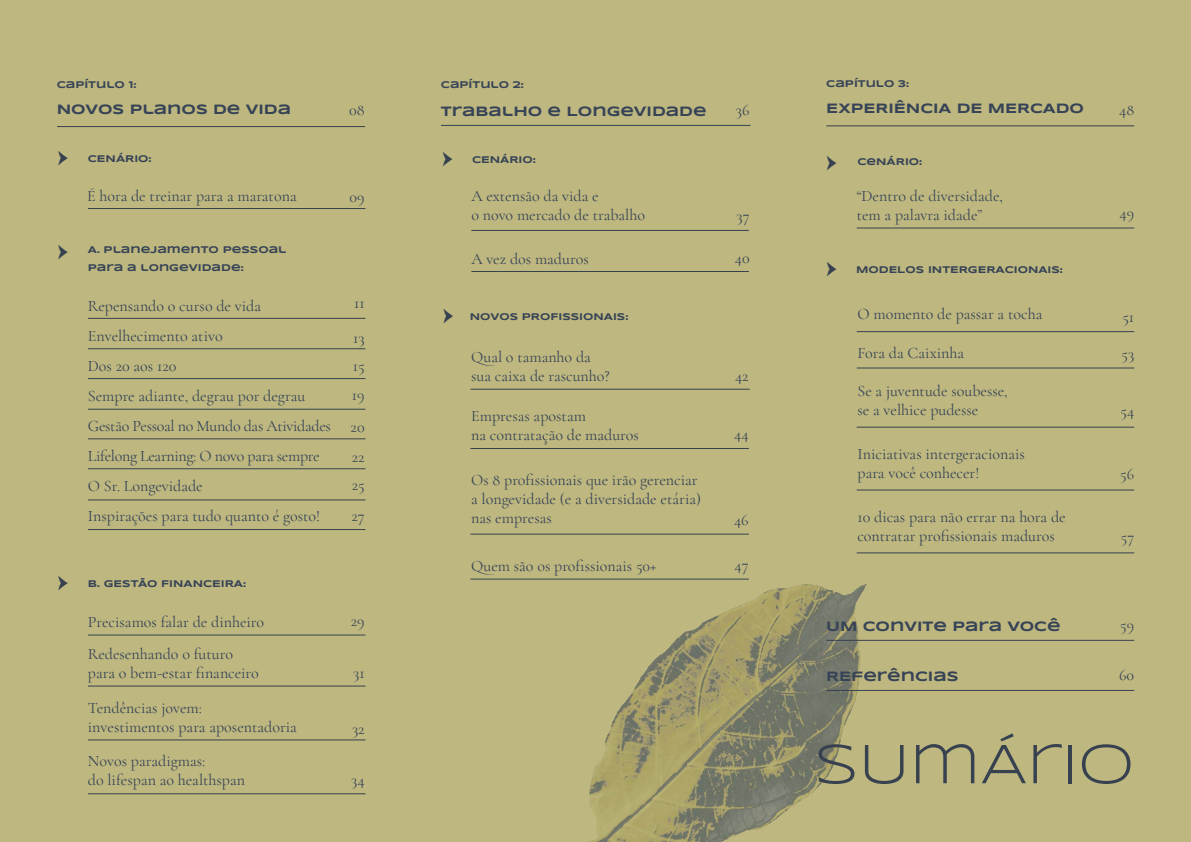
<style>
.page{position:relative;width:1191px;height:842px;background:#beb880}
.page>*{position:absolute;margin:0;border:0;box-sizing:border-box;transform-origin:0 0}
.t1{font:57px "Syncopate";color:#37414f}
.t2{font:26px "Minion Pro";color:#37414f}
.t3{font:16px/19px "Cormorant Garamond";color:#374356}
.t4{font:16px "Cormorant Garamond";letter-spacing:-.02em;color:#374356}
.t5{font:700 14px "Syncopate";color:#374356}
.t6{font:700 10px "Syncopate";color:#374356}
</style>
<div class="page">
<img style="left:488px;top:497px;width:444px;height:345px">
<hr style="left:441px;top:125px;width:309px;height:1px;background:#37414f">
<hr style="left:826px;top:126px;width:308px;height:1px;background:#37414f">
<hr style="left:826px;top:640px;width:308px;height:1px;background:#37414f">
<hr style="left:826px;top:690px;width:308px;height:1px;background:#37414f">
<hr style="left:57px;top:126px;width:308px;height:1px;background:#37414f">
<hr style="left:471px;top:230px;width:278px;height:1px;background:#37414f">
<hr style="left:88px;top:208px;width:277px;height:1px;background:#37414f">
<hr style="left:88px;top:318px;width:277px;height:1px;background:#37414f">
<hr style="left:88px;top:349px;width:277px;height:1px;background:#37414f">
<hr style="left:88px;top:378px;width:277px;height:1px;background:#37414f">
<hr style="left:88px;top:409px;width:277px;height:1px;background:#37414f">
<hr style="left:88px;top:439px;width:277px;height:1px;background:#37414f">
<hr style="left:88px;top:469px;width:277px;height:1px;background:#37414f">
<hr style="left:88px;top:500px;width:277px;height:1px;background:#37414f">
<hr style="left:88px;top:529px;width:277px;height:1px;background:#37414f">
<hr style="left:88px;top:635px;width:277px;height:1px;background:#37414f">
<hr style="left:88px;top:686px;width:277px;height:1px;background:#37414f">
<hr style="left:88px;top:740px;width:277px;height:1px;background:#37414f">
<hr style="left:88px;top:794px;width:277px;height:1px;background:#37414f">
<hr style="left:856px;top:228px;width:278px;height:1px;background:#37414f">
<hr style="left:471px;top:271px;width:278px;height:1px;background:#37414f">
<hr style="left:470px;top:389px;width:280px;height:1px;background:#37414f">
<hr style="left:856px;top:331px;width:278px;height:1px;background:#37414f">
<hr style="left:470px;top:448px;width:279px;height:1px;background:#37414f">
<hr style="left:856px;top:368px;width:278px;height:1px;background:#37414f">
<hr style="left:470px;top:534px;width:279px;height:1px;background:#37414f">
<hr style="left:470px;top:579px;width:279px;height:1px;background:#37414f">
<hr style="left:856px;top:427px;width:278px;height:1px;background:#37414f">
<hr style="left:856px;top:490px;width:278px;height:1px;background:#37414f">
<hr style="left:856px;top:553px;width:278px;height:1px;background:#37414f">
<p class="t6" style="left:57px;top:78px;width:81px">CAPÍTULO 1:</p>
<p class="t5" style="left:57px;top:100px;width:236px">NOVOS PLANOS DE VIDA</p>
<p class="t6" style="left:441px;top:78px;width:85px">CAPÍTULO 2:</p>
<p class="t6" style="left:826px;top:78px;width:84px">CAPÍTULO 3:</p>
<p class="t5" style="left:826px;top:100px;width:259px">EXPERIÊNCIA DE MERCADO</p>
<p class="t3" style="left:349px;top:100px;width:17px">08</p>
<p class="t3" style="left:736px;top:100px;width:15px">36</p>
<p class="t3" style="left:1119px;top:101px;width:17px">48</p>
<p class="t5" style="left:441px;top:102px;width:267px">TRABALHO E LONGEVIDADE</p>
<p class="t2" style="left:57px;top:139px;width:13px">→</p>
<p class="t2" style="left:442px;top:140px;width:13px">→</p>
<p class="t2" style="left:826px;top:144px;width:13px">→</p>
<p class="t6" style="left:88px;top:152px;width:65px">CENÁRIO:</p>
<p class="t6" style="left:472px;top:153px;width:65px">CENÁRIO:</p>
<p class="t6" style="left:857px;top:155px;width:66px">CENÁRIO:</p>
<p class="t2" style="left:57px;top:233px;width:13px">→</p>
<p class="t2" style="left:57px;top:564px;width:13px">→</p>
<p class="t3" style="left:87px;top:186px;width:211px">É hora de treinar para a maratona</p>
<p class="t3" style="left:471px;top:186px;width:129px">A extensão da vida e</p>
<p class="t3" style="left:471px;top:205px;width:175px">o novo mercado de trabalho</p>
<p class="t3" style="left:349px;top:187px;width:17px">09</p>
<p class="t6" style="left:88px;top:243px;width:200px">A. PLANEJAMENTO PESSOAL</p>
<p class="t6" style="left:88px;top:261px;width:157px">PARA A LONGEVIDADE:</p>
<p class="t3" style="left:471px;top:249px;width:119px">A vez dos maduros</p>
<p class="t3" style="left:856px;top:186px;width:148px">“Dentro de diversidade,</p>
<p class="t3" style="left:856px;top:205px;width:127px">tem a palavra idade”</p>
<p class="t3" style="left:736px;top:206px;width:15px">37</p>
<p class="t3" style="left:1119px;top:203px;width:16px">49</p>
<p class="t3" style="left:735px;top:249px;width:16px">40</p>
<p class="t2" style="left:826px;top:250px;width:13px">→</p>
<p class="t6" style="left:856px;top:263px;width:208px">MODELOS INTERGERACIONAIS:</p>
<p class="t3" style="left:88px;top:297px;width:175px">Repensando o curso de vida</p>
<p class="t3" style="left:88px;top:327px;width:136px">Envelhecimento ativo</p>
<p class="t3" style="left:88px;top:357px;width:90px">Dos 20 aos 120</p>
<p class="t3" style="left:88px;top:387px;width:219px">Sempre adiante, degrau por degrau</p>
<p class="t4" style="left:88px;top:416px;width:245px">Gestão Pessoal no Mundo das Atividades</p>
<p class="t4" style="left:88px;top:446px;width:233px">Lifelong Learning: O novo para sempre</p>
<p class="t3" style="left:88px;top:477px;width:116px">O Sr. Longevidade</p>
<p class="t3" style="left:88px;top:507px;width:234px">Inspirações para tudo quanto é gosto!</p>
<p class="t6" style="left:88px;top:577px;width:160px">B. GESTÃO FINANCEIRA:</p>
<p class="t3" style="left:88px;top:612px;width:178px">Precisamos falar de dinheiro</p>
<p class="t3" style="left:88px;top:644px;width:147px">Redesenhando o futuro</p>
<p class="t3" style="left:88px;top:663px;width:172px">para o bem-estar financeiro</p>
<p class="t3" style="left:88px;top:699px;width:116px">Tendências jovem:</p>
<p class="t3" style="left:88px;top:718px;width:211px">investimentos para aposentadoria</p>
<p class="t3" style="left:88px;top:751px;width:119px">Novos paradigmas:</p>
<p class="t3" style="left:88px;top:770px;width:159px">do lifespan ao healthspan</p>
<p class="t3" style="left:354px;top:294px;width:12px">11</p>
<p class="t3" style="left:353px;top:328px;width:13px">13</p>
<p class="t3" style="left:353px;top:357px;width:13px">15</p>
<p class="t3" style="left:352px;top:386px;width:14px">19</p>
<p class="t3" style="left:350px;top:417px;width:16px">20</p>
<p class="t3" style="left:352px;top:447px;width:14px">22</p>
<p class="t3" style="left:352px;top:476px;width:14px">25</p>
<p class="t3" style="left:351px;top:506px;width:15px">27</p>
<p class="t3" style="left:351px;top:611px;width:15px">29</p>
<p class="t3" style="left:353px;top:663px;width:13px">31</p>
<p class="t3" style="left:352px;top:719px;width:14px">32</p>
<p class="t3" style="left:351px;top:770px;width:15px">34</p>
<p class="t2" style="left:443px;top:297px;width:13px">→</p>
<p class="t6" style="left:470px;top:310px;width:160px">NOVOS PROFISSIONAIS:</p>
<p class="t3" style="left:471px;top:347px;width:121px">Qual o tamanho da</p>
<p class="t3" style="left:471px;top:366px;width:140px">sua caixa de rascunho?</p>
<p class="t3" style="left:471px;top:407px;width:116px">Empresas apostam</p>
<p class="t3" style="left:471px;top:426px;width:169px">na contratação de maduros</p>
<p class="t3" style="left:735px;top:366px;width:15px">42</p>
<p class="t3" style="left:734px;top:425px;width:16px">44</p>
<p class="t3" style="left:471px;top:471px;width:231px">Os 8 profissionais que irão gerenciar a longevidade (e a diversidade etária) nas empresas</p>
<p class="t3" style="left:471px;top:556px;width:187px">Quem são os profissionais 50+</p>
<p class="t3" style="left:734px;top:556px;width:16px">47</p>
<p class="t3" style="left:734px;top:511px;width:16px">46</p>
<p class="t3" style="left:857px;top:304px;width:186px">O momento de passar a tocha</p>
<p class="t3" style="left:857px;top:343px;width:108px">Fora da Caixinha</p>
<p class="t3" style="left:857px;top:382px;width:152px">Se a juventude soubesse,</p>
<p class="t3" style="left:857px;top:401px;width:122px">se a velhice pudesse</p>
<p class="t3" style="left:857px;top:444px;width:169px">Iniciativas intergeracionais</p>
<p class="t3" style="left:857px;top:463px;width:123px">para você conhecer!</p>
<p class="t3" style="left:857px;top:507px;width:210px">10 dicas para não errar na hora de contratar profissionais maduros</p>
<p class="t5" style="left:826px;top:617px;width:236px">UM CONVITE PARA VOCÊ</p>
<p class="t5" style="left:826px;top:667px;width:134px">REFERÊNCIAS</p>
<p class="t3" style="left:1122px;top:307px;width:13px">51</p>
<p class="t3" style="left:1121px;top:344px;width:14px">53</p>
<p class="t3" style="left:1120px;top:402px;width:15px">54</p>
<p class="t3" style="left:1120px;top:465px;width:15px">56</p>
<p class="t3" style="left:1120px;top:527px;width:15px">57</p>
<p class="t3" style="left:1120px;top:615px;width:15px">59</p>
<p class="t3" style="left:1119px;top:665px;width:17px">60</p>
<p class="t1" style="left:814px;top:732px;width:322px">SUMÁRIO</p>
</div>
